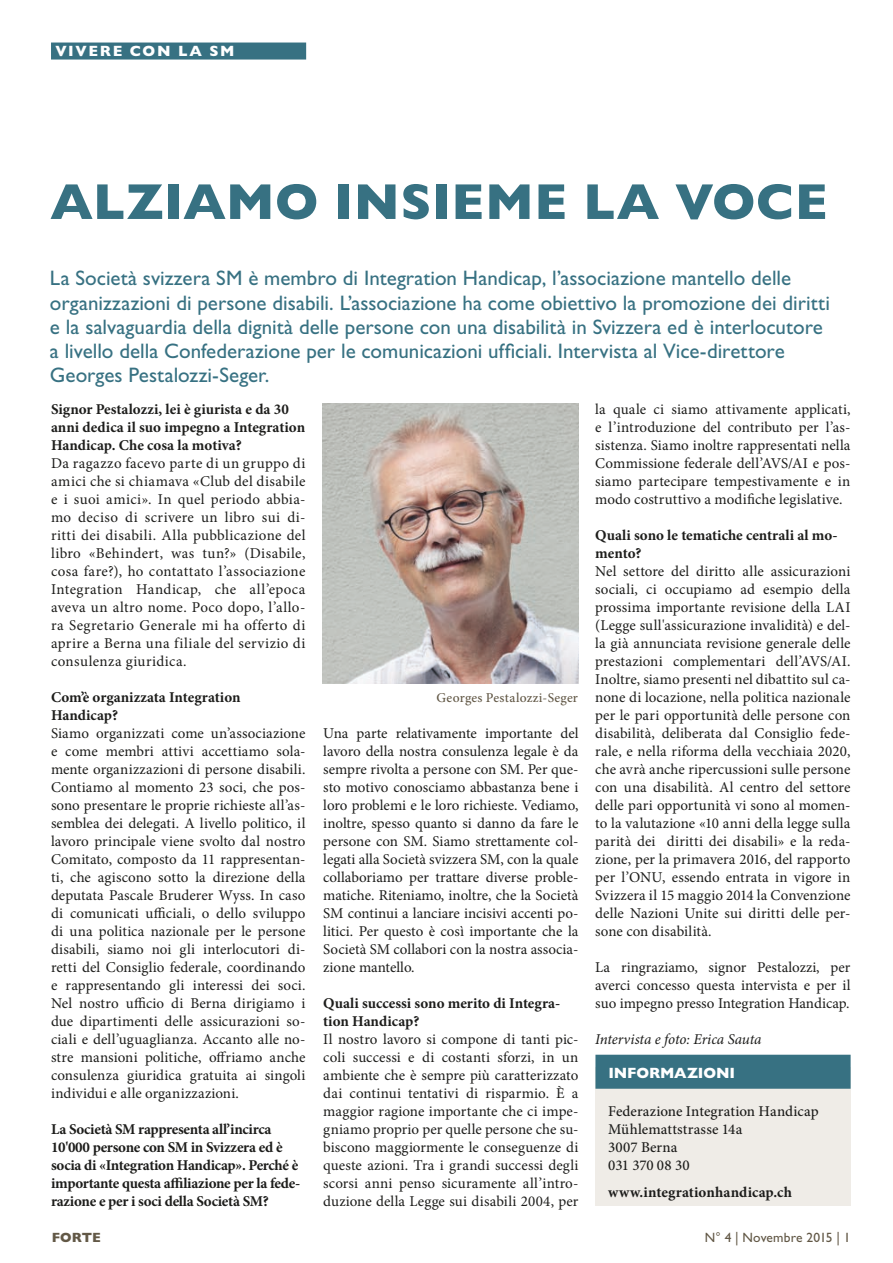
<style>
.page{position:relative;width:893px;height:1263px;background:#fff}
.page>*{position:absolute;margin:0;border:0;box-sizing:border-box;transform-origin:0 0}
.t1{font:51px "Gill Sans Bold Forte";letter-spacing:.005em;color:#377182}
.t2{font:21px/24px "Gill Sans Std";color:#377182}
.t3{font:15px/18px "Minion Pro";letter-spacing:.005em;color:#1d1d1b;text-align:justify}
.t4{font:700 15px/18px "Minion Pro";letter-spacing:-.01em;color:#1d1d1b}
.t5{font:500 15px/18px "Minion Pro";letter-spacing:.005em;color:#1d1d1b}
.t6{font:italic 15px "Minion Pro";letter-spacing:-.01em;color:#1d1d1b}
.t7{font:700 15px "Minion Pro";letter-spacing:.01em;color:#1d1d1b}
.t8{font:15px "Gill Sans Bold Forte";letter-spacing:.11em;color:#fff}
.t9{font:15px "Gill Sans Bold Forte";letter-spacing:-.01em;color:#fff}
.t10{font:500 13.5px "Minion Pro";letter-spacing:.02em;color:#625846}
.t11{font:13.5px "Gill Sans Std";letter-spacing:.01em;color:#625846}
.t12{font:13.5px "Gill Sans Bold Forte";color:#625846}
</style>
<div class="page">
<div style="left:595px;top:1068px;width:256px;height:138px;background:#efece7"></div>
<div style="left:595px;top:1055px;width:256px;height:34px;background:#377182"></div>
<img style="left:323px;top:403px;width:255px;height:280px">
<div style="left:51px;top:43px;width:255px;height:17px;background:#377182"></div>
<p class="t8" style="left:55px;top:42px;width:181px">VIVERE CON LA SM</p>
<h1 class="t1" style="left:50px;top:172px;width:779px">ALZIAMO INSIEME LA VOCE</h1>
<p class="t2" style="left:50px;top:267px;width:781px">La Società svizzera SM è membro di Integration Handicap, l’associazione mantello delle organizzazioni di persone disabili. L’associazione ha come obiettivo la promozione dei diritti e la salvaguardia della dignità delle persone con una disabilità in Svizzera ed è interlocutore a livello della Confederazione per le comunicazioni ufficiali. Intervista al Vice-direttore Georges Pestalozzi-Seger.</p>
<p class="t4" style="left:51px;top:400px;width:256px">Signor Pestalozzi, lei è giurista e da 30 anni dedica il suo impegno a Integration<br>Handicap. Che cosa la motiva?</p>
<p class="t3" style="left:51px;top:454px;width:256px">Da ragazzo facevo parte di un gruppo di amici che si chiamava «Club del disabile e i suoi amici». In quel periodo abbia&shy;mo deciso di scrivere un libro sui di&shy;ritti dei disabili. Alla pubblicazione del libro «Behindert, was tun?» (Disabile, cosa fare?), ho contattato l’associazione Integration Handicap, che all’epoca aveva un altro nome. Poco dopo, l’allo&shy;ra Segretario Generale mi ha offerto di aprire a Berna una filiale del servizio di consulenza giuridica.</p>
<p class="t4" style="left:51px;top:688px;width:191px">Com’è organizzata Integration<br>Handicap?</p>
<p class="t3" style="left:51px;top:724px;width:256px">Siamo organizzati come un’associazione e come membri attivi accettiamo sola&shy;mente organizzazioni di persone disabili.<br>Contiamo al momento 23 soci, che pos&shy;sono presentare le proprie richieste all’as&shy;semblea dei delegati. A livello politico, il lavoro principale viene svolto dal nostro Comitato, composto da 11 rappresentan&shy;ti, che agiscono sotto la direzione della deputata Pascale Bruderer Wyss. In caso di comunicati ufficiali, o dello sviluppo di una politica nazionale per le persone disabili, siamo noi gli interlocutori di&shy;retti del Consiglio federale, coordinando e rappresentando gli interessi dei soci.<br>Nel nostro ufficio di Berna dirigiamo i due dipartimenti delle assicurazioni so&shy;ciali e dell’uguaglianza. Accanto alle no&shy;stre mansioni politiche, offriamo anche consulenza giuridica gratuita ai singoli individui e alle organizzazioni.</p>
<p class="t4" style="left:51px;top:1120px;width:251px">La Società SM rappresenta all’incirca 10'000 persone con SM in Svizzera ed è socia di «Integration Handicap». Perché è importante questa affiliazione per la fede&shy;razione e per i soci della Società SM?</p>
<p class="t10" style="left:437px;top:688px;width:143px">Georges Pestalozzi-Seger</p>
<p class="t3" style="left:323px;top:724px;width:257px">Una parte relativamente importante del lavoro della nostra consulenza legale è da sempre rivolta a persone con SM. Per que&shy;sto motivo conosciamo abbastanza bene i loro problemi e le loro richieste. Vediamo, inoltre, spesso quanto si danno da fare le persone con SM. Siamo strettamente col&shy;legati alla Società svizzera SM, con la quale collaboriamo per trattare diverse proble&shy;matiche. Riteniamo, inoltre, che la Società SM continui a lanciare incisivi accenti po&shy;litici. Per questo è così importante che la Società SM collabori con la nostra associa&shy;zione mantello.</p>
<p class="t4" style="left:323px;top:994px;width:239px">Quali successi sono merito di Integra&shy;tion Handicap?</p>
<p class="t3" style="left:323px;top:1030px;width:257px">Il nostro lavoro si compone di tanti pic&shy;coli successi e di costanti sforzi, in un ambiente che è sempre più caratterizzato dai continui tentativi di risparmio. È a maggior ragione importante che ci impe&shy;gniamo proprio per quelle persone che su&shy;biscono maggiormente le conseguenze di queste azioni. Tra i grandi successi degli scorsi anni penso sicuramente all’intro&shy;duzione della Legge sui disabili 2004, per</p>
<p class="t3" style="left:595px;top:400px;width:257px">la quale ci siamo attivamente applicati, e l’introduzione del contributo per l’as&shy;sistenza. Siamo inoltre rappresentati nella Commissione federale dell’AVS/AI e pos&shy;siamo partecipare tempestivamente e in modo costruttivo a modifiche legislative.</p>
<p class="t4" style="left:595px;top:526px;width:244px">Quali sono le tematiche centrali al mo&shy;mento?</p>
<p class="t3" style="left:595px;top:562px;width:257px">Nel settore del diritto alle assicurazioni sociali, ci occupiamo ad esempio della prossima importante revisione della LAI (Legge sull'assicurazione invalidità) e del&shy;la già annunciata revisione generale delle prestazioni complementari dell’AVS/AI.<br>Inoltre, siamo presenti nel dibattito sul ca&shy;none di locazione, nella politica nazionale per le pari opportunità delle persone con disabilità, deliberata dal Consiglio fede&shy;rale, e nella riforma della vecchiaia 2020, che avrà anche ripercussioni sulle persone con una disabilità. Al centro del settore delle pari opportunità vi sono al momen&shy;to la valutazione «10 anni della legge sulla parità dei diritti dei disabili» e la reda&shy;zione, per la primavera 2016, del rapporto per l’ONU, essendo entrata in vigore in Svizzera il 15 maggio 2014 la Convenzione delle Nazioni Unite sui diritti delle per&shy;sone con disabilità.</p>
<p class="t3" style="left:595px;top:958px;width:257px">La ringraziamo, signor Pestalozzi, per averci concesso questa intervista e per il suo impegno presso Integration Handicap.</p>
<p class="t6" style="left:595px;top:1029px;width:168px">Intervista e foto: Erica Sauta</p>
<p class="t9" style="left:608px;top:1064px;width:128px">INFORMAZIONI</p>
<p class="t5" style="left:608px;top:1102px;width:212px">Federazione Integration Handicap<br>Mühlemattstrasse 14a<br>3007 Berna<br>031 370 08 30</p>
<p class="t7" style="left:608px;top:1181px;width:185px">www.integrationhandicap.ch</p>
<p class="t12" style="left:52px;top:1230px;width:51px">FORTE</p>
<p class="t11" style="left:705px;top:1230px;width:147px">N° 4 | Novembre 2015 | 1</p>
</div>
